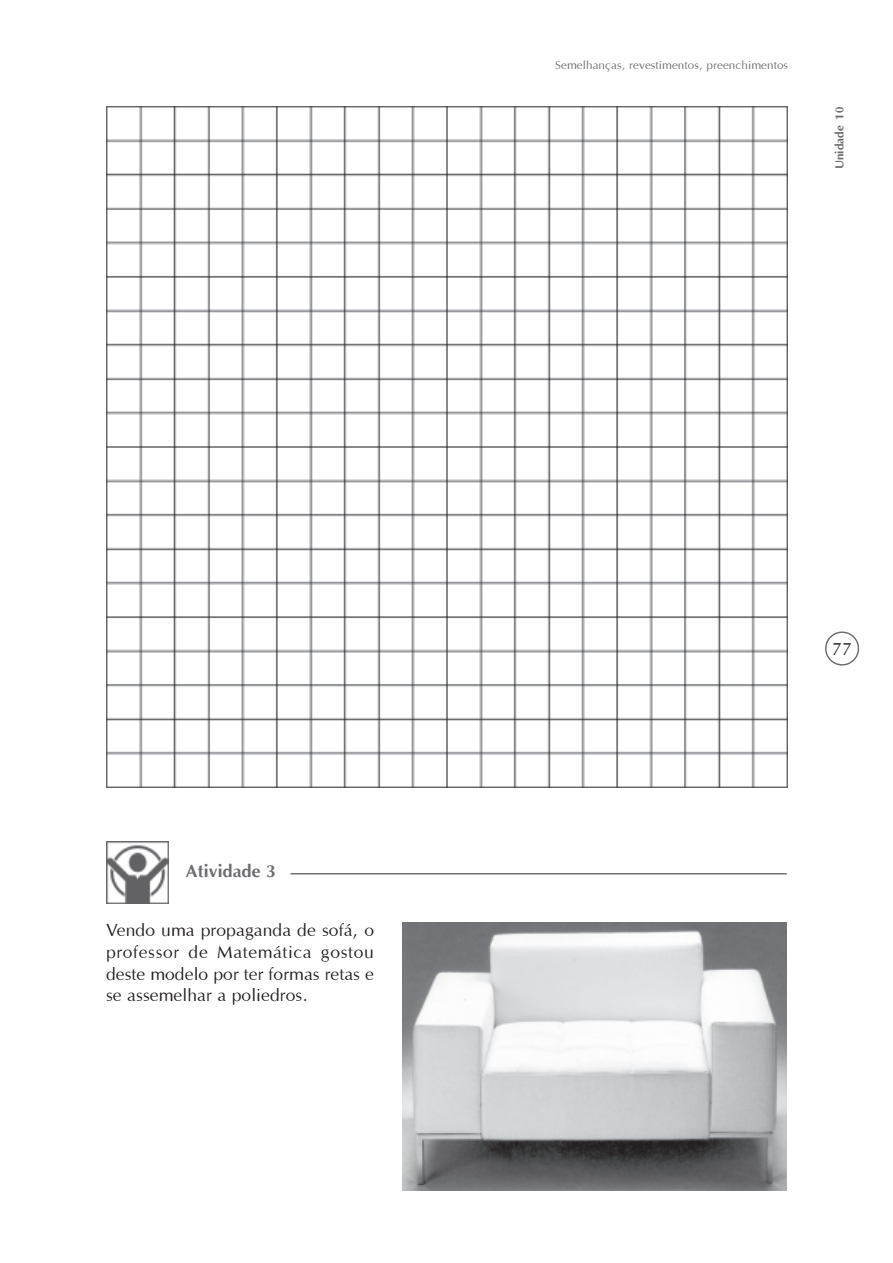
<style>
.page{position:relative;width:893px;height:1263px;background:#fff}
.page>*{position:absolute;margin:0;border:0;box-sizing:border-box;transform-origin:0 0}
.t1{font:18px/21.6px "Optane";color:#231f20;text-align:justify}
.t2{font:700 18px "Optane";color:#6c6d70}
.t3{font:12px "Optane";color:#6c6d70}
.t4{font:700 12px "Optane";color:#6c6d70}
</style>
<div class="page">
<svg style="left:825px;top:631px;width:34px;height:35px"></svg>
<img style="left:106px;top:841px;width:62px;height:62px">
<hr style="left:290px;top:873px;width:496px;height:1px;background:#6c6d70">
<img style="left:402px;top:923px;width:384px;height:268px">
<img style="left:106px;top:106px;width:681px;height:682px">
<p class="t3" style="left:555px;top:58px;width:234px">Semelhanças, revestimentos, preenchimentos</p>
<p class="t4" style="left:832px;top:169px;width:64px;rotate:-90deg">Unidade 10</p>
<p class="t2" style="left:186px;top:860px;width:91px">Atividade 3</p>
<p class="t1" style="left:106px;top:919px;width:270px">Vendo uma propaganda de sofá, o professor de Matemática gostou deste modelo por ter formas retas e se assemelhar a poliedros.</p>
<p class="t1" style="left:832px;top:638px;width:21px">77</p>
</div>
